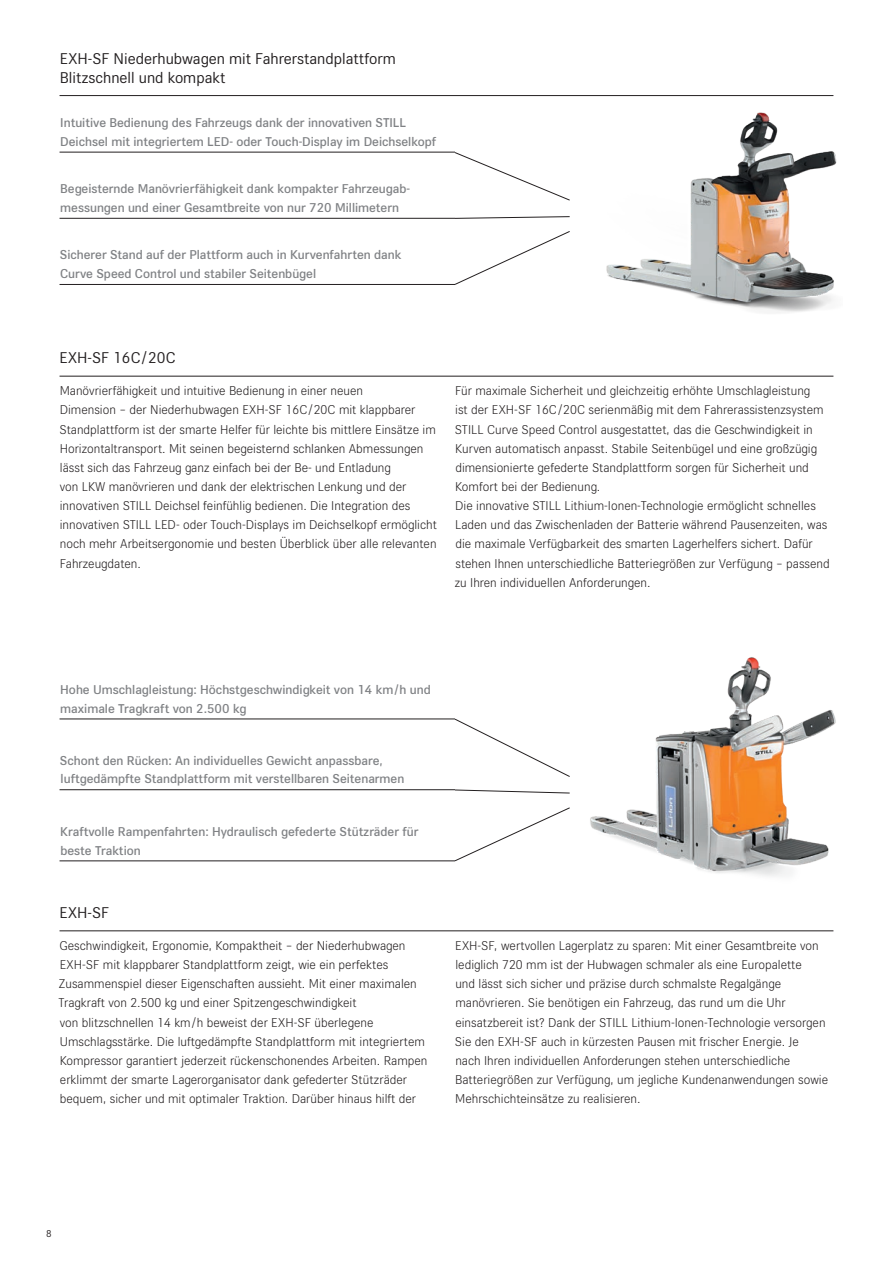
<style>
.page{position:relative;width:893px;height:1263px;background:#fff}
.page>*{position:absolute;margin:0;border:0;box-sizing:border-box;transform-origin:0 0}
.t1{font:16.5px/19px "STILL Type";color:#231f20}
.t2{font:300 13.5px/19.2px "STILL Type";color:#231f20}
.t3{font:500 13.5px/18.8px "STILL Type";color:#808285}
.t4{font:10.5px "STILL Type";color:#231f20}
</style>
<div class="page">
<img style="left:590px;top:657px;width:246px;height:219px">
<img style="left:590px;top:95px;width:247px;height:218px">
<hr style="left:60px;top:95px;width:773px;height:1px;background:#231f20">
<hr style="left:60px;top:719px;width:395px;height:1px;background:#231f20">
<hr style="left:60px;top:152px;width:395px;height:1px;background:#231f20">
<hr style="left:60px;top:789px;width:395px;height:1px;background:#231f20">
<hr style="left:60px;top:218px;width:395px;height:1px;background:#231f20">
<hr style="left:60px;top:861px;width:395px;height:1px;background:#231f20">
<hr style="left:60px;top:284px;width:395px;height:1px;background:#231f20">
<hr style="left:60px;top:930px;width:773px;height:1px;background:#231f20">
<hr style="left:60px;top:376px;width:773px;height:1px;background:#231f20">
<svg style="left:455px;top:790px;width:115px;height:3px"></svg>
<svg style="left:454px;top:807px;width:116px;height:54px"></svg>
<svg style="left:454px;top:719px;width:116px;height:58px"></svg>
<svg style="left:455px;top:216px;width:115px;height:3px"></svg>
<svg style="left:454px;top:231px;width:116px;height:54px"></svg>
<svg style="left:454px;top:152px;width:116px;height:49px"></svg>
<p class="t1" style="left:60px;top:48px;width:337px">EXH-SF Niederhubwagen mit Fahrerstandplattform<br>Blitzschnell und kompakt</p>
<p class="t3" style="left:60px;top:112px;width:377px">Intuitive Bedienung des Fahrzeugs dank der innovativen STILL<br>Deichsel mit integriertem LED- oder Touch-Display im Deichselkopf</p>
<p class="t3" style="left:60px;top:179px;width:350px">Begeisternde Manövrierfähigkeit dank kompakter Fahrzeugab&shy;messungen und einer Gesamtbreite von nur 720 Millimetern</p>
<p class="t3" style="left:60px;top:245px;width:343px">Sicherer Stand auf der Plattform auch in Kurvenfahrten dank<br>Curve Speed Control und stabiler Seitenbügel</p>
<p class="t1" style="left:60px;top:347px;width:118px">EXH-SF 16C/20C</p>
<p class="t2" style="left:59px;top:380px;width:379px">Manövrierfähigkeit und intuitive Bedienung in einer neuen<br>Dimension – der Niederhubwagen EXH-SF 16C/20C mit klappbarer Standplattform ist der smarte Helfer für leichte bis mittlere Einsätze im Horizontaltransport. Mit seinen begeisternd schlanken Abmessungen lässt sich das Fahrzeug ganz einfach bei der Be- und Entladung<br>von LKW manövrieren und dank der elektrischen Lenkung und der innovativen STILL Deichsel feinfühlig bedienen. Die Integration des innovativen STILL LED- oder Touch-Displays im Deichselkopf ermöglicht noch mehr Arbeitsergonomie und besten Überblick über alle relevanten Fahrzeugdaten.</p>
<p class="t2" style="left:455px;top:380px;width:376px">Für maximale Sicherheit und gleichzeitig erhöhte Umschlagleistung<br>ist der EXH-SF 16C/20C serienmäßig mit dem Fahrerassistenzsystem STILL Curve Speed Control ausgestattet, das die Geschwindigkeit in Kurven automatisch anpasst. Stabile Seitenbügel und eine großzügig dimensionierte gefederte Standplattform sorgen für Sicherheit und Komfort bei der Bedienung.<br>Die innovative STILL Lithium-Ionen-Technologie ermöglicht schnelles Laden und das Zwischenladen der Batterie während Pausenzeiten, was die maximale Verfügbarkeit des smarten Lagerhelfers sichert. Dafür stehen Ihnen unterschiedliche Batteriegrößen zur Verfügung – passend zu Ihren individuellen Anforderungen.</p>
<p class="t3" style="left:60px;top:679px;width:372px">Hohe Umschlagleistung: Höchstgeschwindigkeit von 14 km/h und maximale Tragkraft von 2.500 kg</p>
<p class="t3" style="left:60px;top:750px;width:346px">Schont den Rücken: An individuelles Gewicht anpassbare, luftgedämpfte Standplattform mit verstellbaren Seitenarmen</p>
<p class="t3" style="left:60px;top:821px;width:360px">Kraftvolle Rampenfahrten: Hydraulisch gefederte Stützräder für beste Traktion</p>
<p class="t1" style="left:60px;top:902px;width:51px">EXH-SF</p>
<p class="t2" style="left:59px;top:935px;width:370px">Geschwindigkeit, Ergonomie, Kompaktheit – der Niederhubwagen EXH-SF mit klappbarer Standplattform zeigt, wie ein perfektes Zusammenspiel dieser Eigenschaften aussieht. Mit einer maximalen Tragkraft von 2.500 kg und einer Spitzengeschwindigkeit<br>von blitzschnellen 14 km/h beweist der EXH-SF überlegene Umschlagsstärke. Die luftgedämpfte Standplattform mit integriertem Kompressor garantiert jederzeit rückenschonendes Arbeiten. Rampen erklimmt der smarte Lagerorganisator dank gefederter Stützräder bequem, sicher und mit optimaler Traktion. Darüber hinaus hilft der</p>
<p class="t2" style="left:455px;top:935px;width:375px">EXH-SF, wertvollen Lagerplatz zu sparen: Mit einer Gesamtbreite von lediglich 720 mm ist der Hubwagen schmaler als eine Europalette<br>und lässt sich sicher und präzise durch schmalste Regalgänge manövrieren. Sie benötigen ein Fahrzeug, das rund um die Uhr einsatzbereit ist? Dank der STILL Lithium-Ionen-Technologie versorgen Sie den EXH-SF auch in kürzesten Pausen mit frischer Energie. Je<br>nach Ihren individuellen Anforderungen stehen unterschiedliche Batteriegrößen zur Verfügung, um jegliche Kundenanwendungen sowie Mehrschichteinsätze zu realisieren.</p>
<p class="t4" style="left:46px;top:1226px;width:7px">8</p>
</div>
